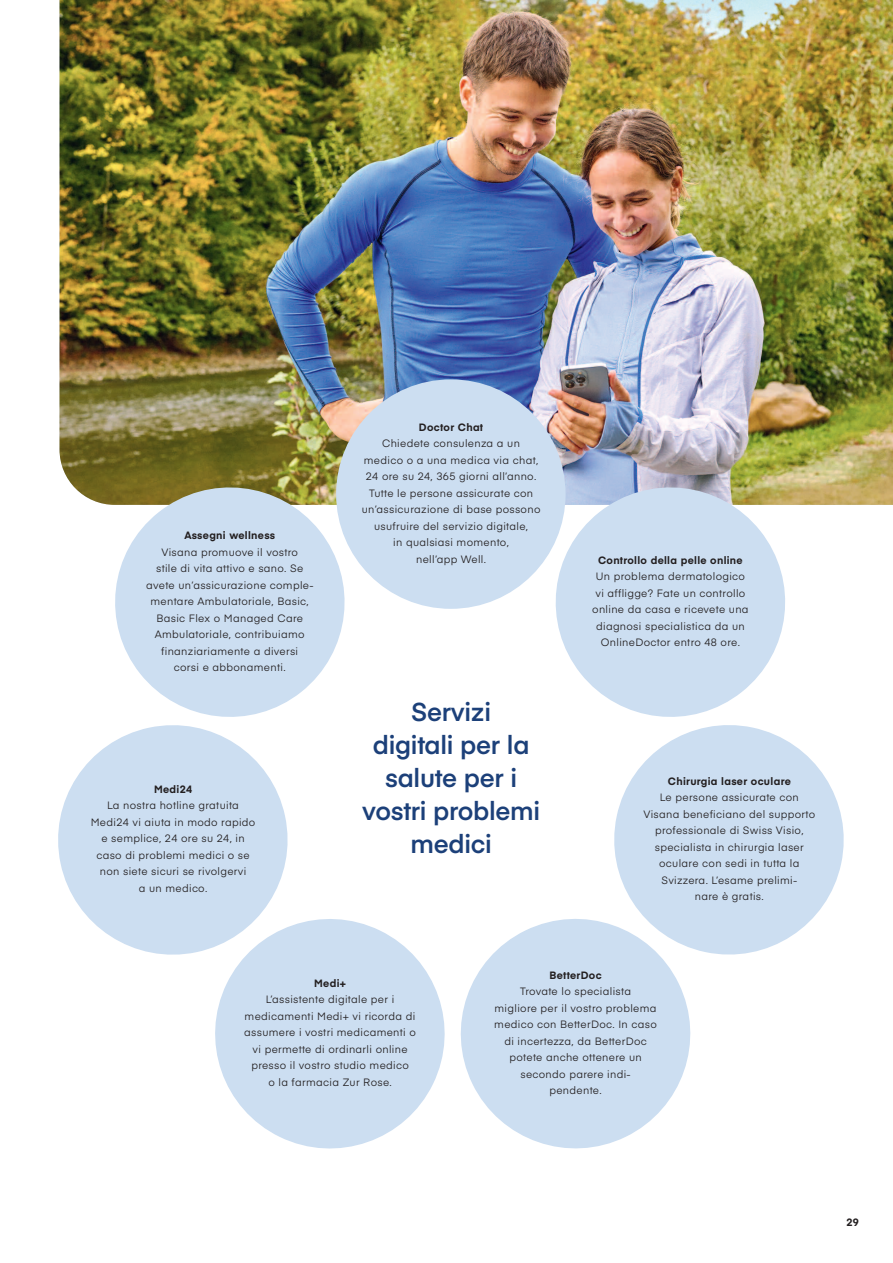
<style>
.page{position:relative;width:893px;height:1263px;background:#fff}
.page>*{position:absolute;margin:0;border:0;box-sizing:border-box;transform-origin:0 0}
.t1{font:600 25.5px/33px "Eina 03";letter-spacing:-.01em;color:#1c4079;text-align:center}
.t2{font:10.5px/16.5px "Eina 03";letter-spacing:.03em;color:#231f20;text-align:center}
.t3{font:700 10.5px "Eina 03";letter-spacing:.03em;color:#231f20}
</style>
<div class="page">
<img style="left:60px;top:0;width:833px;height:505px">
<svg style="left:614px;top:731px;width:230px;height:224px;fill:#ccdef1"></svg>
<svg style="left:58px;top:731px;width:230px;height:224px;fill:#ccdef1"></svg>
<svg style="left:461px;top:903px;width:245px;height:246px;fill:#ccdef1"></svg>
<svg style="left:199px;top:903px;width:262px;height:246px;fill:#ccdef1"></svg>
<div style="left:336px;top:379px;width:230px;height:230px;background:#ccdef1;border-radius:50%"></div>
<svg style="left:541px;top:473px;width:259px;height:258px;fill:#ccdef1"></svg>
<svg style="left:101px;top:473px;width:258px;height:258px;fill:#ccdef1"></svg>
<p class="t3" style="left:184px;top:532px;width:92px">Assegni wellness</p>
<p class="t2" style="left:146px;top:545px;width:169px">Visana promuove il vostro<br>stile di vita attivo e sano. Se avete un’assicurazione comple&shy;mentare Ambulatoriale, Basic,<br>Basic Flex o Managed Care<br>Ambulatoriale, contribuiamo finanziariamente a diversi<br>corsi e abbonamenti.</p>
<p class="t3" style="left:154px;top:785px;width:40px">Medi24</p>
<p class="t2" style="left:91px;top:798px;width:166px">La nostra hotline gratuita<br>Medi24 vi aiuta in modo rapido e semplice, 24 ore su 24, in caso di problemi medici o se non siete sicuri se rivolgervi<br>a un medico.</p>
<p class="t3" style="left:419px;top:423px;width:66px">Doctor Chat</p>
<p class="t2" style="left:362px;top:436px;width:180px">Chiedete consulenza a un medico o a una medica via chat,<br>24 ore su 24, 365 giorni all’anno.<br>Tutte le persone assicurate con un’assicurazione di base possono usufruire del servizio digitale,<br>in qualsiasi momento,<br>nell’app Well.</p>
<h1 class="t1" style="left:362px;top:698px;width:179px">Servizi<br>digitali per la salute per i vostri problemi medici</h1>
<p class="t3" style="left:598px;top:556px;width:146px">Controllo della pelle online</p>
<p class="t2" style="left:592px;top:569px;width:158px">Un problema dermatologico vi affligge? Fate un controllo online da casa e ricevete una diagnosi specialistica da un<br>OnlineDoctor entro 48 ore.</p>
<p class="t3" style="left:668px;top:777px;width:124px">Chirurgia laser oculare</p>
<p class="t2" style="left:643px;top:790px;width:173px">Le persone assicurate con<br>Visana beneficiano del supporto professionale di Swiss Visio, specialista in chirurgia laser oculare con sedi in tutta la<br>Svizzera. L’esame prelimi-<br>nare è gratis.</p>
<p class="t3" style="left:314px;top:979px;width:33px">Medi+</p>
<p class="t2" style="left:244px;top:992px;width:173px">L’assistente digitale per i medicamenti Medi+ vi ricorda di assumere i vostri medicamenti o vi permette di ordinarli online presso il vostro studio medico<br>o la farmacia Zur Rose.</p>
<p class="t3" style="left:549px;top:971px;width:54px">BetterDoc</p>
<p class="t2" style="left:494px;top:984px;width:164px">Trovate lo specialista<br>migliore per il vostro problema medico con BetterDoc. In caso di incertezza, da BetterDoc potete anche ottenere un secondo parere indi&shy;pendente.</p>
<p class="t3" style="left:846px;top:1219px;width:14px">29</p>
</div>
